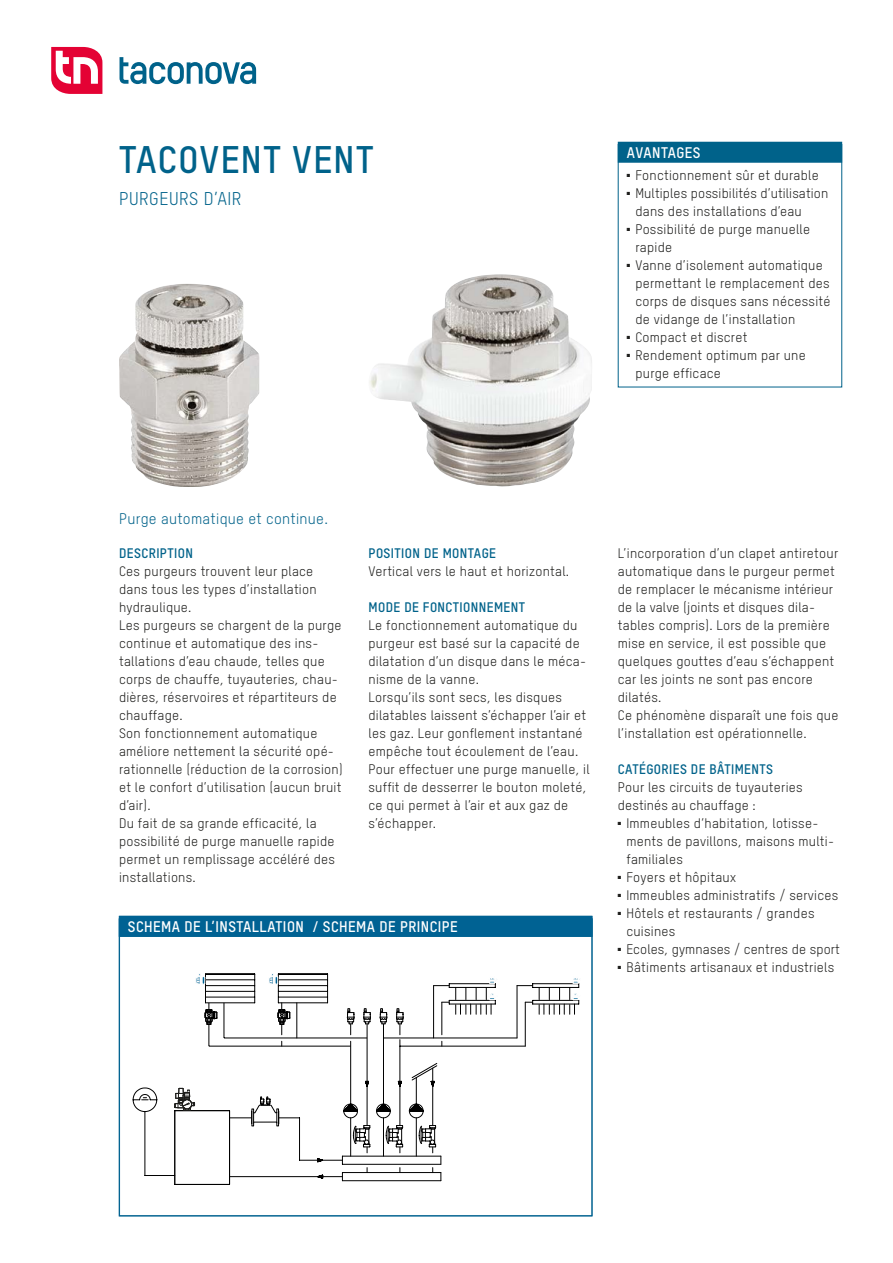
<style>
.page{position:relative;width:893px;height:1263px;background:#fff}
.page>*{position:absolute;margin:0;border:0;box-sizing:border-box;transform-origin:0 0}
.Produkttitel{font:37.5px "T Star Pro Bold";letter-spacing:.035em;color:#00628a}
.Produkttitel_Sublin{font:18px "T Star Pro Regular";letter-spacing:.03em;color:#00628a}
.Box_Titel{font:15px "T Star Pro Bold";letter-spacing:.03em;color:#fff}
.EA_Lead{font:15px "T Star Pro Regular";letter-spacing:.02em;color:#00628a}
.t1{font:13.5px/18px "T Star Pro Regular";letter-spacing:.02em;color:#1d1d1b}
.EA_Titel{font:13.5px "T Star Pro Bold";letter-spacing:.03em;color:#00628a}
</style>
<div class="page">
<svg style="left:51px;top:47px;width:51px;height:47px"></svg>
<svg style="left:120px;top:57px;width:136px;height:27px"></svg>
<hr style="left:230px;top:1176px;width:112px;height:1px;background:#000">
<hr style="left:300px;top:1160px;width:42px;height:1px;background:#000">
<hr style="left:367px;top:1024px;width:1px;height:101px;background:#000">
<hr style="left:350px;top:1041px;width:1px;height:63px;background:#000">
<hr style="left:224px;top:1037px;width:143px;height:1px;background:#000">
<hr style="left:209px;top:1046px;width:142px;height:1px;background:#000">
<hr style="left:224px;top:1003px;width:1px;height:35px;background:#000">
<hr style="left:278px;top:1002px;width:50px;height:1px;background:#000">
<svg style="left:327px;top:975px;width:1px;height:27px"></svg>
<hr style="left:278px;top:997px;width:50px;height:1px;background:#000">
<hr style="left:278px;top:991px;width:50px;height:1px;background:#000">
<hr style="left:278px;top:985px;width:50px;height:1px;background:#000">
<hr style="left:278px;top:979px;width:50px;height:1px;background:#000">
<hr style="left:278px;top:974px;width:50px;height:1px;background:#000">
<hr style="left:205px;top:1002px;width:50px;height:1px;background:#000">
<svg style="left:254px;top:975px;width:1px;height:27px"></svg>
<hr style="left:205px;top:997px;width:50px;height:1px;background:#000">
<hr style="left:205px;top:991px;width:50px;height:1px;background:#000">
<hr style="left:205px;top:985px;width:50px;height:1px;background:#000">
<hr style="left:205px;top:979px;width:50px;height:1px;background:#000">
<hr style="left:205px;top:974px;width:50px;height:1px;background:#000">
<hr style="left:383px;top:1024px;width:1px;height:80px;background:#000">
<hr style="left:383px;top:1037px;width:134px;height:1px;background:#000">
<hr style="left:400px;top:1046px;width:125px;height:1px;background:#000">
<hr style="left:400px;top:1039px;width:1px;height:86px;background:#000">
<hr style="left:296px;top:1003px;width:1px;height:35px;background:#000">
<hr style="left:533px;top:983px;width:46px;height:1px;background:#000">
<hr style="left:533px;top:987px;width:46px;height:1px;background:#000">
<hr style="left:533px;top:1000px;width:46px;height:1px;background:#000">
<hr style="left:533px;top:1004px;width:46px;height:1px;background:#000">
<svg style="left:518px;top:984px;width:15px;height:3px"></svg>
<svg style="left:525px;top:1000px;width:8px;height:4px"></svg>
<hr style="left:433px;top:985px;width:1px;height:53px;background:#000">
<hr style="left:441px;top:1002px;width:1px;height:33px;background:#000">
<hr style="left:517px;top:985px;width:1px;height:53px;background:#000">
<hr style="left:525px;top:1002px;width:1px;height:44px;background:#000">
<svg style="left:539px;top:978px;width:41px;height:36px"></svg>
<svg style="left:434px;top:978px;width:62px;height:36px"></svg>
<svg style="left:195px;top:973px;width:23px;height:73px"></svg>
<svg style="left:269px;top:973px;width:22px;height:62px"></svg>
<svg style="left:380px;top:1008px;width:8px;height:17px"></svg>
<svg style="left:347px;top:1008px;width:8px;height:27px"></svg>
<svg style="left:396px;top:1008px;width:8px;height:27px"></svg>
<svg style="left:363px;top:1008px;width:8px;height:17px"></svg>
<svg style="left:133px;top:1087px;width:191px;height:98px"></svg>
<svg style="left:342px;top:1062px;width:100px;height:119px"></svg>
<img style="left:119px;top:284px;width:141px;height:203px">
<img style="left:369px;top:274px;width:223px;height:213px">
<div style="left:618px;top:142px;width:224px;height:21px;background:#00628a"></div>
<div style="left:618px;top:144px;width:224px;height:243px;border:1px solid #00628a"></div>
<div style="left:119px;top:916px;width:473px;height:21px;background:#006293"></div>
<div style="left:119px;top:919px;width:473px;height:297px;border:1px solid #006293"></div>
<p class="Produkttitel" style="left:119px;top:132px;width:256px">TACOVENT VENT</p>
<p class="Produkttitel_Sublin" style="left:119px;top:186px;width:124px">PURGEURS D’AIR</p>
<p class="Box_Titel" style="left:627px;top:141px;width:75px">AVANTAGES</p>
<p class="t1" style="left:627px;top:166px;width:193px">■ Fonctionnement sûr et durable</p>
<p class="t1" style="left:635px;top:184px;width:194px;text-indent:-9px">■ Multiples possibilités d’utilisation dans des installations d’eau</p>
<p class="t1" style="left:635px;top:220px;width:176px;text-indent:-9px">■ Possibilité de purge manuelle rapide</p>
<p class="t1" style="left:635px;top:256px;width:197px;text-indent:-9px">■ Vanne d’isolement automatique permettant le remplacement des corps de disques sans nécessité de vidange de l’installation</p>
<p class="t1" style="left:627px;top:328px;width:122px">■ Compact et discret</p>
<p class="t1" style="left:635px;top:346px;width:172px;text-indent:-9px">■ Rendement optimum par une purge efficace</p>
<p class="EA_Lead" style="left:119px;top:508px;width:210px">Purge automatique et continue.</p>
<p class="EA_Titel" style="left:119px;top:543px;width:75px">DESCRIPTION</p>
<p class="t1" style="left:119px;top:562px;width:199px">Ces purgeurs trouvent leur place dans tous les types d’installation hydraulique.</p>
<p class="t1" style="left:119px;top:616px;width:224px">Les purgeurs se chargent de la purge continue et automatique des ins&shy;tallations d’eau chaude, telles que corps de chauffe, tuyauteries, chau&shy;dières, réservoires et répartiteurs de chauffage.</p>
<p class="t1" style="left:119px;top:724px;width:225px">Son fonctionnement automatique améliore nettement la sécurité opé&shy;rationnelle (réduction de la corrosion) et le confort d’utilisation (aucun bruit d’air).</p>
<p class="t1" style="left:119px;top:814px;width:217px">Du fait de sa grande efficacité, la possibilité de purge manuelle rapide permet un remplissage accéléré des installations.</p>
<p class="EA_Titel" style="left:369px;top:543px;width:129px">POSITION DE MONTAGE</p>
<p class="t1" style="left:369px;top:562px;width:202px">Vertical vers le haut et horizontal.</p>
<p class="EA_Titel" style="left:369px;top:597px;width:158px">MODE DE FONCTIONNEMENT</p>
<p class="t1" style="left:369px;top:616px;width:219px">Le fonctionnement automatique du purgeur est basé sur la capacité de dilatation d’un disque dans le méca&shy;nisme de la vanne.</p>
<p class="t1" style="left:369px;top:688px;width:219px">Lorsqu’ils sont secs, les disques dilatables laissent s’échapper l’air et les gaz. Leur gonflement instantané empêche tout écoulement de l’eau.</p>
<p class="t1" style="left:369px;top:760px;width:223px">Pour effectuer une purge manuelle, il suffit de desserrer le bouton moleté, ce qui permet à l’air et aux gaz de s’échapper.</p>
<p class="Box_Titel" style="left:128px;top:915px;width:331px">SCHEMA DE L’INSTALLATION / SCHEMA DE PRINCIPE</p>
<p class="Box_Titel" style="left:128px;top:915px;width:175px">ANLAGE- / PR ZIPSCHEMA</p>
<p class="t1" style="left:618px;top:544px;width:222px">L’incorporation d’un clapet antiretour automatique dans le purgeur permet de remplacer le mécanisme intérieur de la valve (joints et disques dila&shy;tables compris). Lors de la première mise en service, il est possible que quelques gouttes d’eau s’échappent car les joints ne sont pas encore dilatés.</p>
<p class="t1" style="left:618px;top:706px;width:222px">Ce phénomène disparaît une fois que l’installation est opérationnelle.</p>
<p class="EA_Titel" style="left:618px;top:759px;width:157px">CATÉGORIES DE BÂTIMENTS</p>
<p class="t1" style="left:618px;top:778px;width:186px">Pour les circuits de tuyauteries</p>
<p class="t1" style="left:618px;top:796px;width:139px">destinés au chauffage :</p>
<p class="t1" style="left:626px;top:814px;width:209px;text-indent:-9px">■ Immeubles d‘habitation, lotisse&shy;ments de pavillons, maisons multi&shy;familiales</p>
<p class="t1" style="left:618px;top:868px;width:120px">■ Foyers et hôpitaux</p>
<p class="t1" style="left:618px;top:886px;width:222px">■ Immeubles administratifs / services</p>
<p class="t1" style="left:626px;top:904px;width:190px;text-indent:-9px">■ Hôtels et restaurants / grandes cuisines</p>
<p class="t1" style="left:618px;top:940px;width:224px">■ Ecoles, gymnases / centres de sport</p>
<p class="t1" style="left:618px;top:958px;width:218px">■ Bâtiments artisanaux et industriels</p>
</div>
